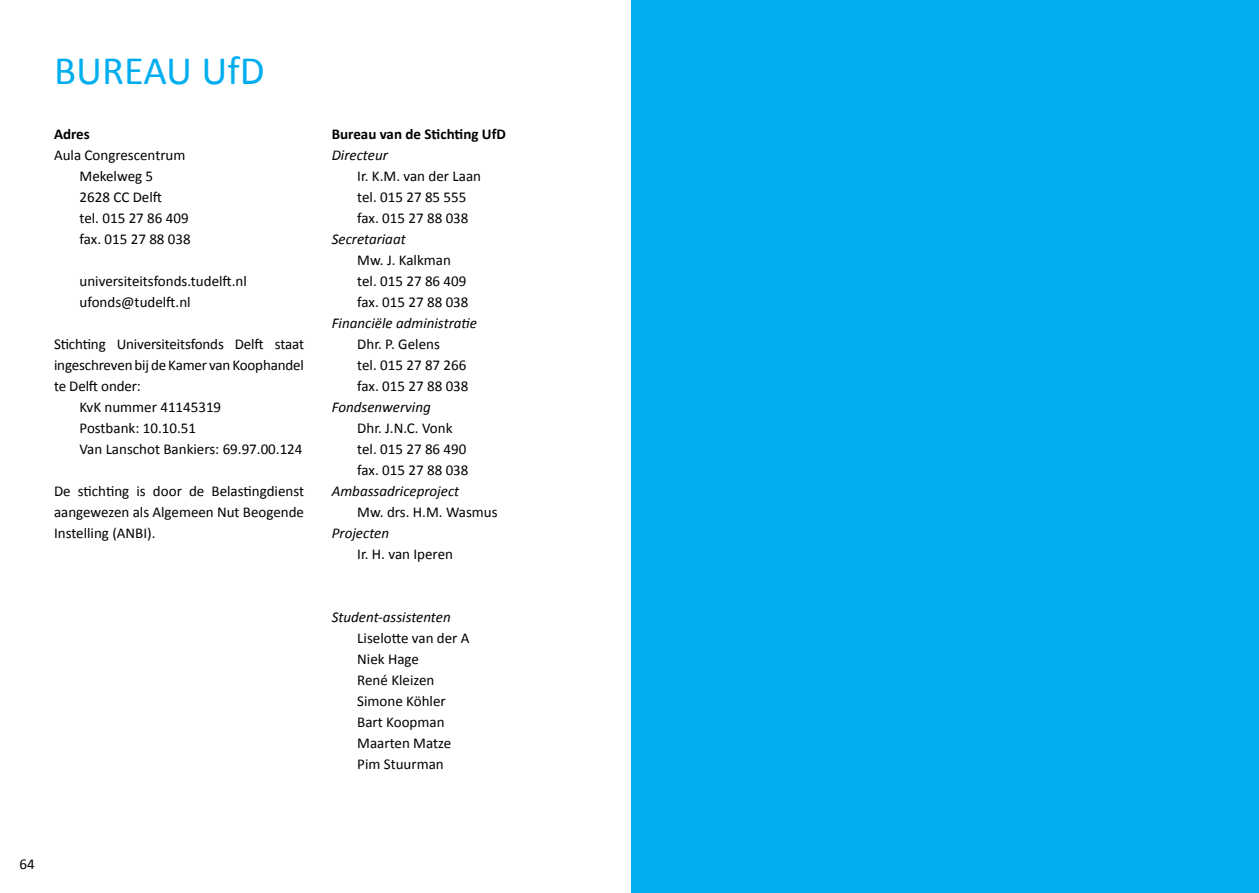
<style>
.page{position:relative;width:1259px;height:893px;background:#fff}
.page>*{position:absolute;margin:0;border:0;box-sizing:border-box;transform-origin:0 0}
.t1{font:40.5px "Calibri";color:#00aeef}
.t2{font:15px/21px "Calibri";color:#000}
.t3{font:italic 15px "Calibri";color:#000}
.t4{font:700 15px "Calibri";color:#000}
</style>
<div class="page">
<div style="left:631px;top:0;width:628px;height:893px;background:#00aeef"></div>
<h1 class="t1" style="left:54px;top:45px;width:212px">BUREAU UfD</h1>
<p class="t4" style="left:54px;top:124px;width:37px">Adres</p>
<p class="t2" style="left:80px;top:144px;width:113px;text-indent:-26px">Aula Congrescentrum<br>Mekelweg 5<br>2628 CC Delft<br>tel. 015 27 86 409 fax. 015 27 88 038</p>
<p class="t2" style="left:80px;top:270px;width:169px">universiteitsfonds.tudelft.nl ufonds@tudelft.nl</p>
<p class="t2" style="left:54px;top:333px;width:251px">Stichting Universiteitsfonds Delft staat</p>
<p class="t2" style="left:54px;top:354px;width:251px">ingeschreven bij de Kamer van Koophandel</p>
<p class="t2" style="left:54px;top:375px;width:88px">te Delft onder:</p>
<p class="t2" style="left:80px;top:396px;width:143px">KvK nummer 41145319</p>
<p class="t2" style="left:80px;top:417px;width:118px">Postbank: 10.10.51</p>
<p class="t2" style="left:80px;top:438px;width:224px">Van Lanschot Bankiers: 69.97.00.124</p>
<p class="t2" style="left:54px;top:480px;width:252px;text-align:justify">De stichting is door de Belastingdienst aangewezen als Algemeen Nut Beogende Instelling (ANBI).</p>
<p class="t4" style="left:332px;top:124px;width:176px">Bureau van de Stichting UfD</p>
<p class="t3" style="left:332px;top:145px;width:58px">Directeur</p>
<p class="t2" style="left:357px;top:165px;width:125px">Ir. K.M. van der Laan tel. 015 27 85 555 fax. 015 27 88 038</p>
<p class="t3" style="left:332px;top:229px;width:75px">Secretariaat</p>
<p class="t2" style="left:357px;top:249px;width:113px">Mw. J. Kalkman tel. 015 27 86 409 fax. 015 27 88 038</p>
<p class="t3" style="left:332px;top:313px;width:147px">Financiële administratie</p>
<p class="t2" style="left:357px;top:333px;width:113px">Dhr. P. Gelens<br>tel. 015 27 87 266 fax. 015 27 88 038</p>
<p class="t3" style="left:332px;top:397px;width:101px">Fondsenwerving</p>
<p class="t2" style="left:357px;top:417px;width:113px">Dhr. J.N.C. Vonk tel. 015 27 86 490 fax. 015 27 88 038</p>
<p class="t3" style="left:332px;top:481px;width:129px">Ambassadriceproject</p>
<p class="t2" style="left:357px;top:501px;width:142px">Mw. drs. H.M. Wasmus</p>
<p class="t3" style="left:332px;top:523px;width:59px">Projecten</p>
<p class="t2" style="left:357px;top:543px;width:97px">Ir. H. van Iperen</p>
<p class="t3" style="left:332px;top:607px;width:120px">Student-assistenten</p>
<p class="t2" style="left:357px;top:627px;width:114px">Liselotte van der A<br>Niek Hage<br>René Kleizen<br>Simone Köhler<br>Bart Koopman<br>Maarten Matze<br>Pim Stuurman</p>
<p class="t2" style="left:19px;top:853px;width:17px">64</p>
</div>
